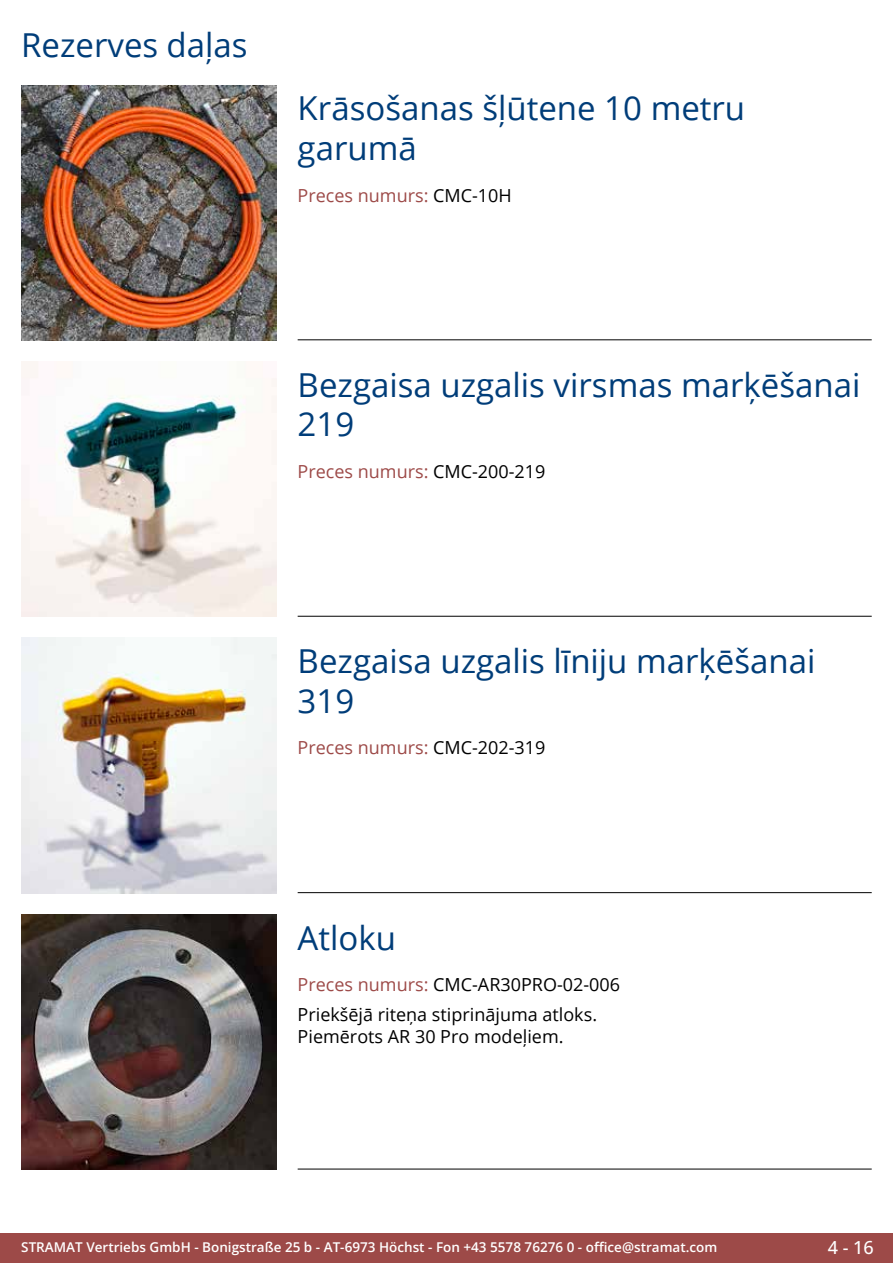
<style>
.page{position:relative;width:893px;height:1263px;background:#fff}
.page>*{position:absolute;margin:0;border:0;box-sizing:border-box;transform-origin:0 0}
.t1{font:33px/39.6px "Open Sans";color:#003d79}
.t2{font:18px/21.6px "Open Sans";color:#000}
.t3{font:18px "Open Sans";color:#9d4a48}
.t4{font:500 18px "Open Sans";color:#fff}
.t5{font:600 13.5px "Open Sans";color:#fff}
.s1{color:#000}
.s2{color:#9d4a48}
</style>
<div class="page">
<div style="left:0;top:1233px;width:893px;height:30px;background:#9d4a48"></div>
<hr style="left:298px;top:340px;width:574px;height:1px;background:#000">
<hr style="left:298px;top:616px;width:574px;height:1px;background:#000">
<hr style="left:298px;top:892px;width:574px;height:1px;background:#000">
<hr style="left:298px;top:1169px;width:574px;height:1px;background:#000">
<img style="left:21px;top:85px;width:255px;height:255px">
<img style="left:21px;top:361px;width:255px;height:256px">
<img style="left:21px;top:638px;width:255px;height:255px">
<img style="left:21px;top:914px;width:255px;height:255px">
<p class="t1" style="left:21px;top:24px;width:228px">Rezerves daļas</p>
<p class="t1" style="left:298px;top:88px;width:449px">Krāsošanas šļūtene 10 metru garumā</p>
<p class="t3" style="left:298px;top:183px;width:216px">Preces numurs: <span class="s1">CMC-10H</span></p>
<p class="t1" style="left:298px;top:364px;width:564px">Bezgaisa uzgalis virsmas marķēšanai<br>219</p>
<p class="t3" style="left:298px;top:459px;width:249px">Preces numurs: <span class="s1">CMC-200-219</span></p>
<p class="t1" style="left:298px;top:640px;width:519px">Bezgaisa uzgalis līniju marķēšanai<br>319</p>
<p class="t3" style="left:298px;top:735px;width:249px">Preces numurs: <span class="s1">CMC-202-319</span></p>
<p class="t1" style="left:298px;top:917px;width:100px">Atloku</p>
<p class="t2" style="left:298px;top:973px;width:324px"><span class="s2">Preces numurs:</span> CMC-AR30PRO-02-006</p>
<p class="t2" style="left:298px;top:1003px;width:301px">Priekšējā riteņa stiprinājuma atloks.<br>Piemērots AR 30 Pro modeļiem.</p>
<p class="t5" style="left:21px;top:1238px;width:698px">STRAMAT Vertriebs GmbH - Bonigstraße 25 b - AT-6973 Höchst - Fon +43 5578 76276 0 - office@stramat.com</p>
<p class="t4" style="left:828px;top:1234px;width:48px">4 - 16</p>
</div>
